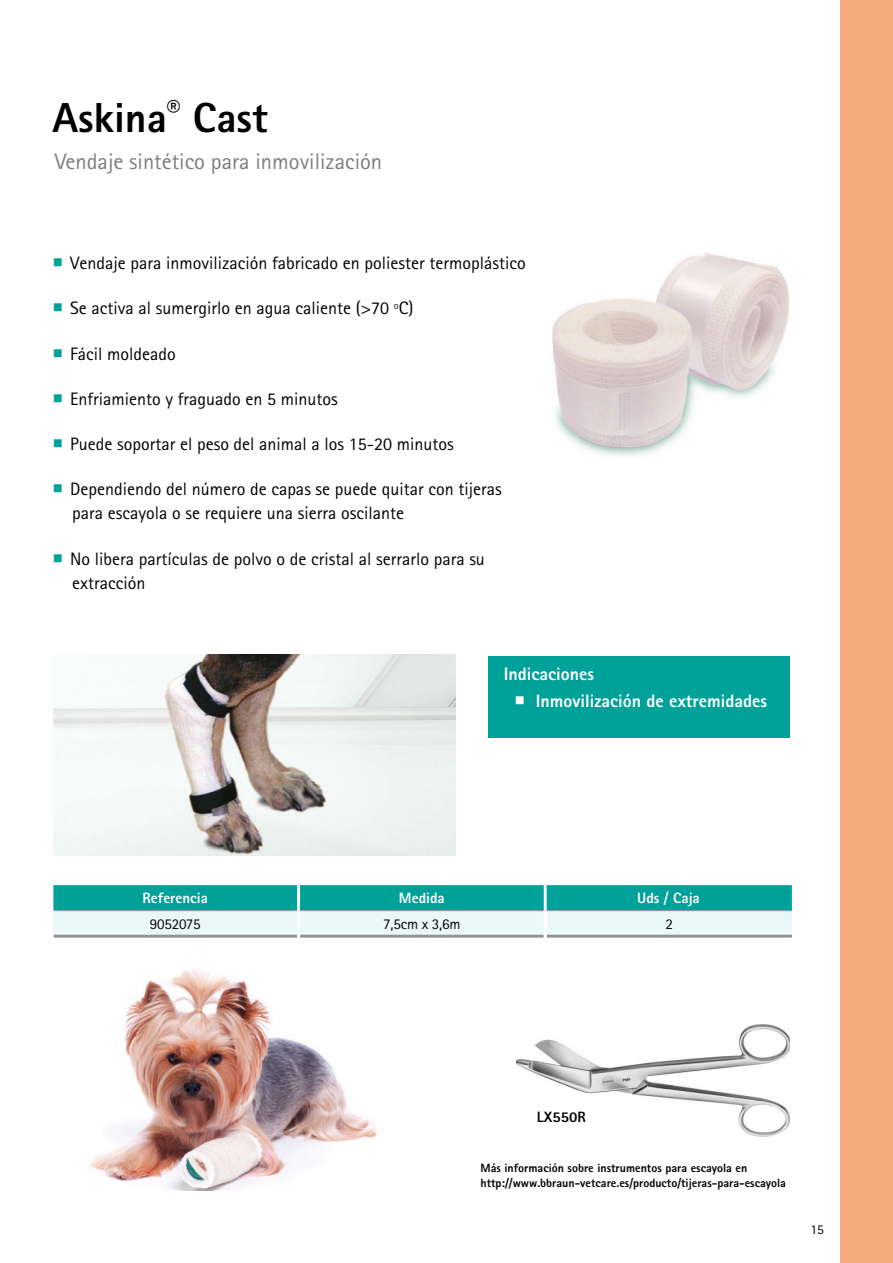
<style>
.page{position:relative;width:893px;height:1263px;background:#fff}
.page>*{position:absolute;margin:0;border:0;box-sizing:border-box;transform-origin:0 0}
.t1{font:800 42px "Rotis Sans Serif Pro";color:#000}
.t2{font:22.5px "Rotis Sans Serif Pro";color:#7c7d7f}
.t3{font:18px/24px "Rotis Sans Serif Pro";color:#000}
.t4{font:800 18px "Rotis Sans Serif Pro";color:#fff}
.t5{font:800 15px "Rotis Sans Serif Pro";color:#fff}
.t6{font:15px "Rotis Sans Serif Pro";letter-spacing:-.01em;color:#000}
.t7{font:800 15px "Rotis Sans Serif Pro";color:#000}
.t8{font:13.5px "Rotis Sans Serif Pro";color:#000}
.t9{font:800 12px/15px "Rotis Sans Serif Pro";color:#000}
.s1{font-family:"Arial Unicode MS";color:#00a198}
.s2{font-family:"Arial Unicode MS";font-weight:400}
</style>
<div class="page">
<div style="left:488px;top:656px;width:302px;height:82px;background:#00a198"></div>
<div style="left:840px;top:0;width:53px;height:1263px;background:#f4aa7b"></div>
<svg style="left:53px;top:885px;width:739px;height:50px;background:#72cbc6"></svg>
<hr style="left:53px;top:935px;width:244px;height:3px;background:#919294">
<hr style="left:300px;top:935px;width:244px;height:3px;background:#919294">
<hr style="left:547px;top:935px;width:245px;height:3px;background:#919294">
<hr style="left:53px;top:910px;width:244px;height:1px;background:#919294">
<hr style="left:300px;top:910px;width:244px;height:1px;background:#919294">
<hr style="left:547px;top:910px;width:245px;height:1px;background:#919294">
<hr style="left:297px;top:885px;width:3px;height:26px;background:#fff">
<hr style="left:544px;top:885px;width:3px;height:26px;background:#fff">
<hr style="left:297px;top:911px;width:3px;height:27px;background:#fff">
<hr style="left:544px;top:911px;width:3px;height:27px;background:#fff">
<img style="left:552px;top:253px;width:238px;height:204px">
<img style="left:516px;top:1025px;width:274px;height:112px">
<img style="left:90px;top:969px;width:288px;height:222px">
<img style="left:53px;top:655px;width:402px;height:201px">
<h1 class="t1" style="left:53px;top:91px;width:216px">Askina<sup>®</sup> Cast</h1>
<p class="t2" style="left:55px;top:148px;width:329px">Vendaje sintético para inmovilización</p>
<p class="t3" style="left:53px;top:251px;width:475px"><span class="s1">■</span> Vendaje para inmovilización fabricado en poliester termoplástico</p>
<p class="t3" style="left:53px;top:296px;width:362px"><span class="s1">■</span> Se activa al sumergirlo en agua caliente (&gt;70 ºC)</p>
<p class="t3" style="left:53px;top:342px;width:125px"><span class="s1">■</span> Fácil moldeado</p>
<p class="t3" style="left:53px;top:387px;width:287px"><span class="s1">■</span> Enfriamiento y fraguado en 5 minutos</p>
<p class="t3" style="left:53px;top:432px;width:403px"><span class="s1">■</span> Puede soportar el peso del animal a los 15-20 minutos</p>
<p class="t3" style="left:72px;top:477px;width:431px;text-indent:-20px"><span class="s1">■</span> Dependiendo del número de capas se puede quitar con tijeras para escayola o se requiere una sierra oscilante</p>
<p class="t3" style="left:72px;top:547px;width:414px;text-indent:-19px"><span class="s1">■</span> No libera partículas de polvo o de cristal al serrarlo para su extracción</p>
<p class="t4" style="left:504px;top:662px;width:92px">Indicaciones</p>
<p class="t4" style="left:515px;top:689px;width:254px"><span class="s2">■</span> Inmovilización de extremidades</p>
<p class="t5" style="left:142px;top:888px;width:67px">Referencia</p>
<p class="t5" style="left:399px;top:888px;width:47px">Medida</p>
<p class="t5" style="left:637px;top:888px;width:64px">Uds / Caja</p>
<p class="t6" style="left:150px;top:915px;width:52px">9052075</p>
<p class="t6" style="left:383px;top:915px;width:79px">7,5cm x 3,6m</p>
<p class="t6" style="left:665px;top:915px;width:9px">2</p>
<p class="t7" style="left:537px;top:1108px;width:50px">LX550R</p>
<p class="t9" style="left:480px;top:1161px;width:307px">Más información sobre instrumentos para escayola en http://www.bbraun-vetcare.es/producto/tijeras-para-escayola</p>
<p class="t8" style="left:810px;top:1221px;width:15px">15</p>
</div>
